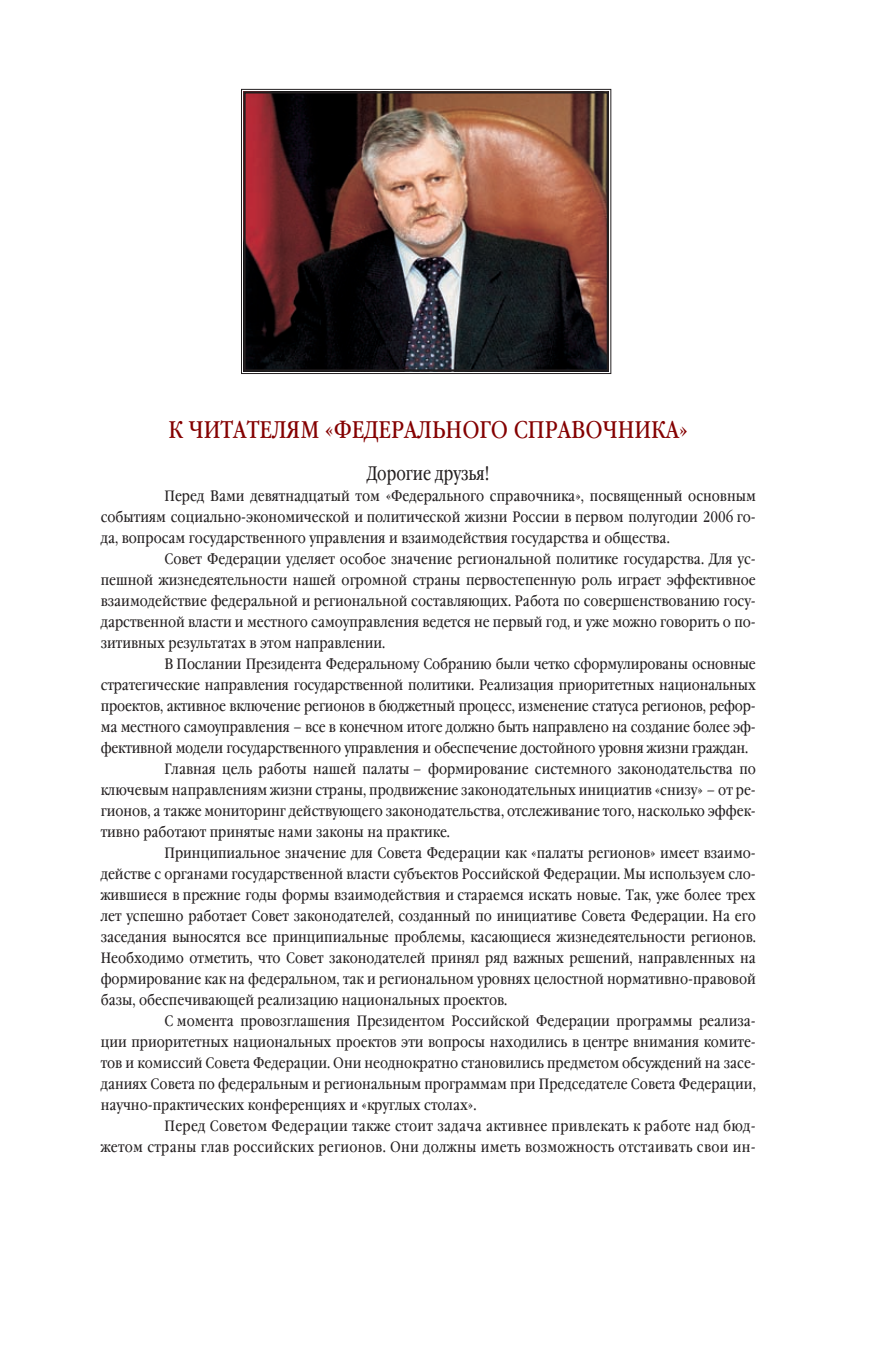
<style>
.page{position:relative;width:891px;height:1359px;background:#fff}
.page>*{position:absolute;margin:0;border:0;box-sizing:border-box;transform-origin:0 0}
.t1{font:24px "Garamond Book Narrow C";color:#840101}
.t2{font:19.5px "Garamond Book Narrow C";color:#231f20;scale:.9 1}
.t3{font:15px "Garamond Book Narrow C";color:#231f20}
.t4{font:15px "Garamond Book Narrow C";letter-spacing:.02em;color:#231f20}
</style>
<div class="page">
<img style="left:241px;top:89px;width:370px;height:285px">
<div style="left:243px;top:91px;width:366px;height:281px;border:2px solid #231f20"></div>
<p class="t1" style="left:169px;top:416px;width:521px">К ЧИТАТЕЛЯМ «ФЕДЕРАЛЬНОГО СПРАВОЧНИКА»</p>
<p class="t2" style="left:367px;top:462px;width:137px">Дорогие друзья!</p>
<p class="t3" style="left:164px;top:487px;width:593px">Перед Вами девятнадцатый том «Федерального справочника», посвященный основным</p>
<p class="t3" style="left:101px;top:508px;width:656px">событиям социально-экономической и политической жизни России в первом полугодии 2006 го-</p>
<p class="t3" style="left:101px;top:529px;width:570px">да, вопросам государственного управления и взаимодействия государства и общества.</p>
<p class="t3" style="left:164px;top:550px;width:593px">Совет Федерации уделяет особое значение региональной политике государства. Для ус-</p>
<p class="t3" style="left:101px;top:571px;width:656px">пешной жизнедеятельности нашей огромной страны первостепенную роль играет эффективное</p>
<p class="t3" style="left:101px;top:592px;width:656px">взаимодействие федеральной и региональной составляющих. Работа по совершенствованию госу-</p>
<p class="t3" style="left:101px;top:613px;width:656px">дарственной власти и местного самоуправления ведется не первый год, и уже можно говорить о по-</p>
<p class="t3" style="left:101px;top:634px;width:286px">зитивных результатах в этом направлении.</p>
<p class="t3" style="left:164px;top:655px;width:593px">В Послании Президента Федеральному Собранию были четко сформулированы основные</p>
<p class="t3" style="left:101px;top:676px;width:656px">стратегические направления государственной политики. Реализация приоритетных национальных</p>
<p class="t3" style="left:101px;top:697px;width:656px">проектов, активное включение регионов в бюджетный процесс, изменение статуса регионов, рефор-</p>
<p class="t3" style="left:101px;top:718px;width:656px">ма местного самоуправления – все в конечном итоге должно быть направлено на создание более эф-</p>
<p class="t3" style="left:101px;top:739px;width:649px">фективной модели государственного управления и обеспечение достойного уровня жизни граждан.</p>
<p class="t3" style="left:164px;top:760px;width:593px">Главная цель работы нашей палаты – формирование системного законодательства по</p>
<p class="t3" style="left:101px;top:781px;width:656px">ключевым направлениям жизни страны, продвижение законодательных инициатив «снизу» – от ре-</p>
<p class="t3" style="left:101px;top:802px;width:656px">гионов, а также мониторинг действующего законодательства, отслеживание того, насколько эффек-</p>
<p class="t3" style="left:101px;top:823px;width:351px">тивно работают принятые нами законы на практике.</p>
<p class="t3" style="left:164px;top:844px;width:593px">Принципиальное значение для Совета Федерации как «палаты регионов» имеет взаимо-</p>
<p class="t3" style="left:101px;top:865px;width:656px">действе с органами государственной власти субъектов Российской Федерации. Мы используем сло-</p>
<p class="t3" style="left:101px;top:886px;width:656px">жившиеся в прежние годы формы взаимодействия и стараемся искать новые. Так, уже более трех</p>
<p class="t3" style="left:101px;top:907px;width:656px">лет успешно работает Совет законодателей, созданный по инициативе Совета Федерации. На его</p>
<p class="t3" style="left:101px;top:928px;width:656px">заседания выносятся все принципиальные проблемы, касающиеся жизнедеятельности регионов.</p>
<p class="t3" style="left:101px;top:949px;width:653px">Необходимо отметить, что Совет законодателей принял ряд важных решений, направленных на</p>
<p class="t3" style="left:101px;top:970px;width:656px">формирование как на федеральном, так и региональном уровнях целостной нормативно-правовой</p>
<p class="t3" style="left:101px;top:991px;width:408px">базы, обеспечивающей реализацию национальных проектов.</p>
<p class="t3" style="left:164px;top:1012px;width:593px">С момента провозглашения Президентом Российской Федерации программы реализа-</p>
<p class="t3" style="left:101px;top:1033px;width:656px">ции приоритетных национальных проектов эти вопросы находились в центре внимания комите-</p>
<p class="t3" style="left:101px;top:1054px;width:656px">тов и комиссий Совета Федерации. Они неоднократно становились предметом обсуждений на засе-</p>
<p class="t3" style="left:101px;top:1075px;width:656px">даниях Совета по федеральным и региональным программам при Председателе Совета Федерации,</p>
<p class="t3" style="left:101px;top:1096px;width:377px">научно-практических конференциях и «круглых столах».</p>
<p class="t4" style="left:164px;top:1117px;width:593px">Перед Советом Федерации также стоит задача активнее привлекать к работе над бюд-</p>
<p class="t4" style="left:101px;top:1138px;width:656px">жетом страны глав российских регионов. Они должны иметь возможность отстаивать свои ин-</p>
</div>
